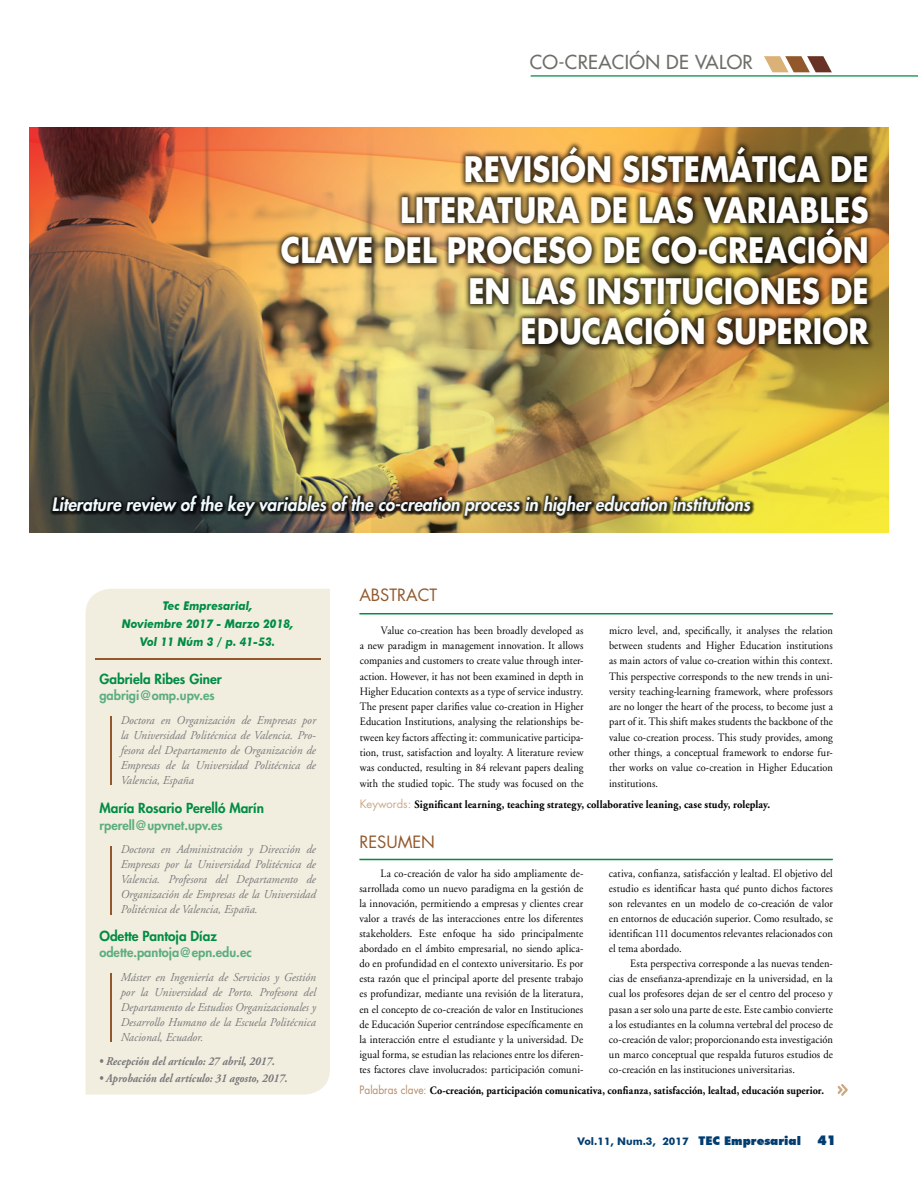
<style>
.page{position:relative;width:918px;height:1188px;background:#fff}
.page>*{position:absolute;margin:0;border:0;box-sizing:border-box;transform-origin:0 0}
.t1{font:700 34.2px/40.5px "Futura";color:#fff;text-align:right;scale:.86 1}
.t2{font:18.75px "Futura";letter-spacing:.02em;color:#6d6e67}
.t3{font:italic 800 18px "Futura";color:#f1fafe;scale:.95 1}
.t4{font:16.5px "Futura";color:#92582b}
.t5{font:800 13.5px "Futura";color:#008c44}
.t6{font:800 12.75px "Futura";color:#5cae7e}
.t7{font:italic 12px/15px "Adobe Garamond";color:#77787b;text-align:justify}
.t8{font:italic 700 12px "Adobe Garamond";color:#77787b;scale:.9 1}
.t9{font:italic 700 12px/18px "Futura BT";color:#008c44;text-align:center;scale:.92 1}
.t10{font:11.25px/15px "Adobe Garamond";letter-spacing:.01em;color:#000;text-align:justify;scale:.93 1}
.t11{font:11.25px/15.3px "Adobe Garamond";letter-spacing:.01em;color:#000;text-align:justify;scale:.92 1}
.t12{font:700 11.25px "Adobe Garamond";letter-spacing:.015em;color:#000;scale:.9 1}
.t13{font:700 11.25px "Adobe Garamond";letter-spacing:.015em;color:#000;scale:.93 1}
.t14{font:700 10.5px "Futura BT";color:#003d71}
.s1{font-family:"Futura";font-weight:400;color:#cca883}
.s2{font-family:"Futura";font-weight:400;color:#b58b69}
.s3{font-weight:900;font-size:12px}
.s4{font-weight:900;font-size:13.5px}
</style>
<div class="page">
<img style="left:30px;top:127px;width:858px;height:405px">
<div style="left:50px;top:492px;width:705px;height:28px;background:#000;opacity:.75"></div>
<div style="left:275px;top:140px;width:601px;height:211px;background:#000;opacity:.75"></div>
<svg style="left:838px;top:1084px;width:10px;height:12px"></svg>
<hr style="left:531px;top:75px;width:387px;height:2px;background:#008c44">
<svg style="left:764px;top:56px;width:68px;height:16px"></svg>
<hr style="left:359px;top:859px;width:474px;height:1px;background:#008c44">
<hr style="left:359px;top:613px;width:474px;height:1px;background:#008c44">
<div style="left:85px;top:589px;width:245px;height:506px;background:#f2eedf"></div>
<hr style="left:110px;top:716px;width:1px;height:68px;background:#92582b">
<hr style="left:110px;top:846px;width:1px;height:68px;background:#92582b">
<hr style="left:110px;top:973px;width:1px;height:68px;background:#92582b">
<hr style="left:95px;top:658px;width:225px;height:1px;background:#92582b">
<h2 class="t2" style="left:530px;top:51px;width:225px">CO-CREACIÓN DE VALOR</h2>
<h1 class="t1" style="left:281px;top:149px;width:685px">REVISIÓN SISTEMÁTICA DE<br>LITERATURA DE LAS VARIABLES<br>CLAVE DEL PROCESO DE CO-CREACIÓN<br>EN LAS INSTITUCIONES DE<br>EDUCACIÓN SUPERIOR</h1>
<h3 class="t3" style="left:52px;top:493px;width:736px">Literature review of the key variables of the co-creation process in higher education institutions</h3>
<p class="t9" style="left:122px;top:596px;width:188px">Tec Empresarial,<br>Noviembre 2017 - Marzo 2018,<br>Vol 11 Núm 3 / p. 41-53.</p>
<p class="t5" style="left:99px;top:670px;width:124px">Gabriela Ribes Giner</p>
<p class="t6" style="left:99px;top:687px;width:117px">gabrigi@omp.upv.es</p>
<p class="t7" style="left:121px;top:713px;width:197px">Doctora en Organización de Empresas por la Universidad Politécnica de Valencia. Pro&shy;fesora del Departamento de Organización de Empresas de la Universidad Politécnica de Valencia, España</p>
<p class="t5" style="left:99px;top:800px;width:166px">María Rosario Perelló Marín</p>
<p class="t6" style="left:99px;top:817px;width:125px">rperell@upvnet.upv.es</p>
<p class="t7" style="left:121px;top:843px;width:197px">Doctora en Administración y Dirección de Empresas por la Universidad Politécnica de Valencia. Profesora del Departamento de Organización de Empresas de la Universidad Politécnica de Valencia, España.</p>
<p class="t5" style="left:99px;top:927px;width:119px">Odette Pantoja Díaz</p>
<p class="t6" style="left:99px;top:944px;width:154px">odette.pantoja@epn.edu.ec</p>
<p class="t7" style="left:121px;top:970px;width:197px">Máster en Ingeniería de Servicios y Gestión por la Universidad de Porto. Profesora del Departamento de Estudios Organizacionales y Desarrollo Humano de la Escuela Politécnica Nacional, Ecuador.</p>
<p class="t8" style="left:99px;top:1055px;width:197px">• Recepción del artículo: 27 abril, 2017.</p>
<p class="t8" style="left:99px;top:1071px;width:211px">• Aprobación del artículo: 31 agosto, 2017.</p>
<h3 class="t4" style="left:359px;top:585px;width:79px">ABSTRACT</h3>
<p class="t11" style="left:360px;top:623px;width:245px;text-indent:21px">Value co-creation has been broadly developed as a new paradigm in management innovation. It allows companies and customers to create value through inter&shy;action. However, it has not been examined in depth in Higher Education contexts as a type of service industry.<br>The present paper clarifies value co-creation in Higher Education Institutions, analysing the relationships be&shy;tween key factors affecting it: communicative participa&shy;tion, trust, satisfaction and loyalty. A literature review was conducted, resulting in 84 relevant papers dealing with the studied topic. The study was focused on the</p>
<p class="t11" style="left:609px;top:623px;width:245px">micro level, and, specifically, it analyses the relation between students and Higher Education institutions as main actors of value co-creation within this context.<br>This perspective corresponds to the new trends in uni&shy;versity teaching-learning framework, where professors are no longer the heart of the process, to become just a part of it. This shift makes students the backbone of the value co-creation process. This study provides, among other things, a conceptual framework to endorse fur&shy;ther works on value co-creation in Higher Education institutions.</p>
<p class="t13" style="left:360px;top:798px;width:443px"><span class="s1">Keywords:</span> Significant learning, teaching strategy, collaborative leaning, case study, roleplay.</p>
<h3 class="t4" style="left:359px;top:831px;width:77px">RESUMEN</h3>
<p class="t10" style="left:359px;top:866px;width:242px;text-indent:21px">La co-creación de valor ha sido ampliamente de&shy;sarrollada como un nuevo paradigma en la gestión de la innovación, permitiendo a empresas y clientes crear valor a través de las interacciones entre los diferentes stakeholders. Este enfoque ha sido principalmente abordado en el ámbito empresarial, no siendo aplica&shy;do en profundidad en el contexto universitario. Es por esta razón que el principal aporte del presente trabajo es profundizar, mediante una revisión de la literatura, en el concepto de co-creación de valor en Instituciones de Educación Superior centrándose específicamente en la interacción entre el estudiante y la universidad. De igual forma, se estudian las relaciones entre los diferen&shy;tes factores clave involucrados: participación comuni-</p>
<p class="t10" style="left:609px;top:866px;width:242px">cativa, confianza, satisfacción y lealtad. El objetivo del estudio es identificar hasta qué punto dichos factores son relevantes en un modelo de co-creación de valor en entornos de educación superior. Como resultado, se identifican 111 documentos relevantes relacionados con el tema abordado.</p>
<p class="t10" style="left:609px;top:957px;width:242px;text-indent:21px">Esta perspectiva corresponde a las nuevas tenden&shy;cias de enseñanza-aprendizaje en la universidad, en la cual los profesores dejan de ser el centro del proceso y pasan a ser solo una parte de este. Este cambio convierte a los estudiantes en la columna vertebral del proceso de co-creación de valor; proporcionando esta investigación un marco conceptual que respalda futuros estudios de co-creación en las instituciones universitarias.</p>
<p class="t12" style="left:359px;top:1084px;width:518px"><span class="s2">Palabras clave:</span> Co-creación, participación comunicativa, confianza, satisfacción, lealtad, educación superior.</p>
<p class="t14" style="left:578px;top:1135px;width:260px">Vol.11, Num.3, 2017 <span class="s3">TEC Empresarial</span> <span class="s4">41</span></p>
</div>
